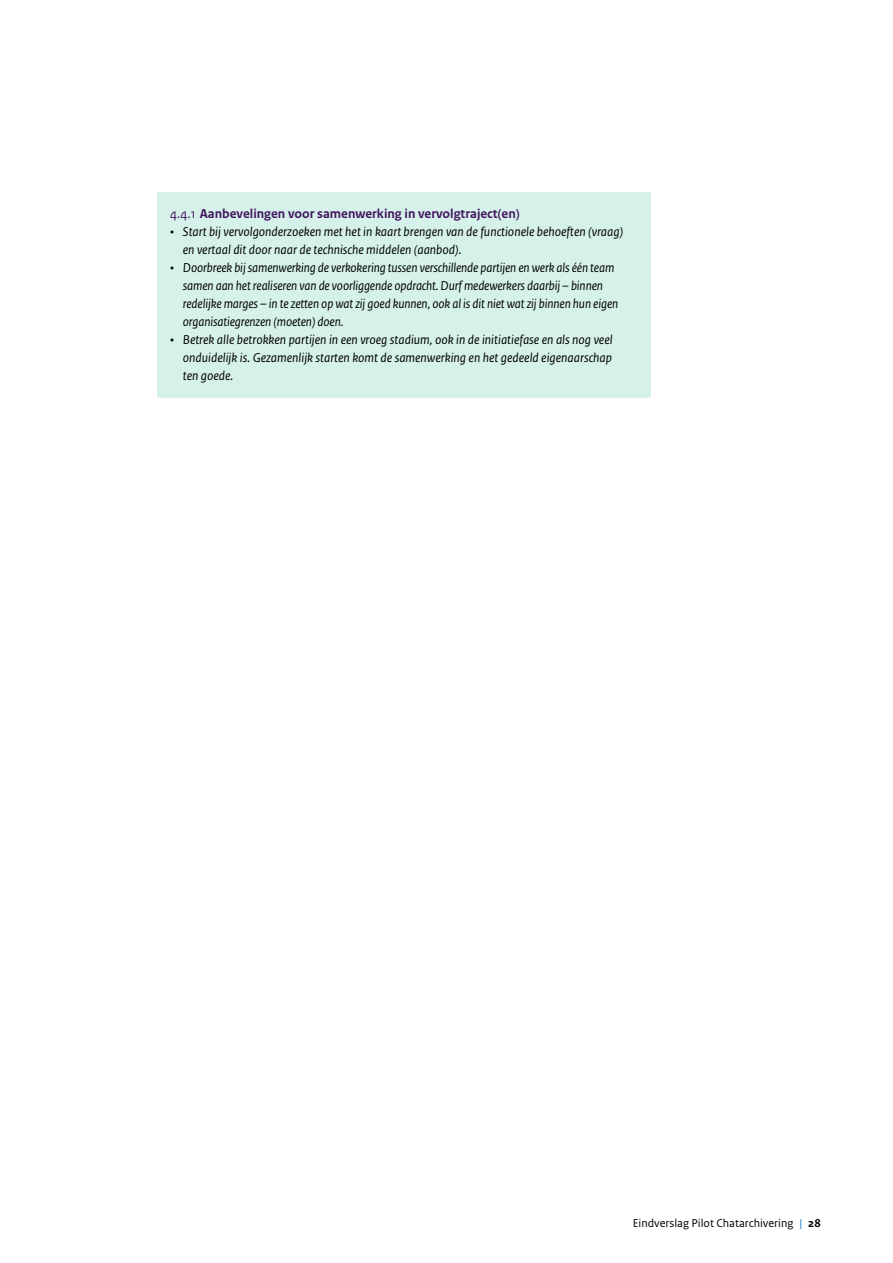
<style>
.page{position:relative;width:893px;height:1263px;background:#fff}
.page>*{position:absolute;margin:0;border:0;box-sizing:border-box;transform-origin:0 0}
.t1{font:italic 13.5px/18px "Rijksoverheid Sans Text";letter-spacing:-.01em;color:#000}
.H3_Alineakop_genummerd{font:700 13.5px "Rijksoverheid Sans Text";color:#42145f}
.t2{font:12px "Rijksoverheid Sans Text";color:#000}
.s1{font-weight:400}
.s2{color:#007bc7}
.s3{font-weight:700}
</style>
<div class="page">
<div style="left:157px;top:192px;width:494px;height:43px;background:#d5f1e9"></div>
<div style="left:157px;top:210px;width:494px;height:61px;background:#d5f1e9"></div>
<div style="left:157px;top:246px;width:494px;height:97px;background:#d5f1e9"></div>
<div style="left:157px;top:318px;width:494px;height:79px;background:#d5f1e9"></div>
<h3 class="H3_Alineakop_genummerd" style="left:170px;top:206px;width:351px"><span class="s1">4.4.1</span> Aanbevelingen voor samenwerking in vervolgtraject(en)</h3>
<p class="t1" style="left:183px;top:223px;width:442px;text-indent:-13px">• Start bij vervolgonderzoeken met het in kaart brengen van de functionele behoeften (vraag) en vertaal dit door naar de technische middelen (aanbod).</p>
<p class="t1" style="left:183px;top:259px;width:437px;text-indent:-13px">• Doorbreek bij samenwerking de verkokering tussen verschillende partijen en werk als één team samen aan het realiseren van de voorliggende opdracht. Durf medewerkers daarbij – binnen redelijke marges – in te zetten op wat zij goed kunnen, ook al is dit niet wat zij binnen hun eigen organisatiegrenzen (moeten) doen.</p>
<p class="t1" style="left:183px;top:331px;width:431px;text-align:justify;text-indent:-13px">• Betrek alle betrokken partijen in een vroeg stadium, ook in de initiatiefase en als nog veel onduidelijk is. Gezamenlijk starten komt de samenwerking en het gedeeld eigenaarschap ten goede.</p>
<p class="t2" style="left:633px;top:1217px;width:190px">Eindverslag Pilot Chatarchivering <span class="s2">|</span> <span class="s3">28</span></p>
</div>
